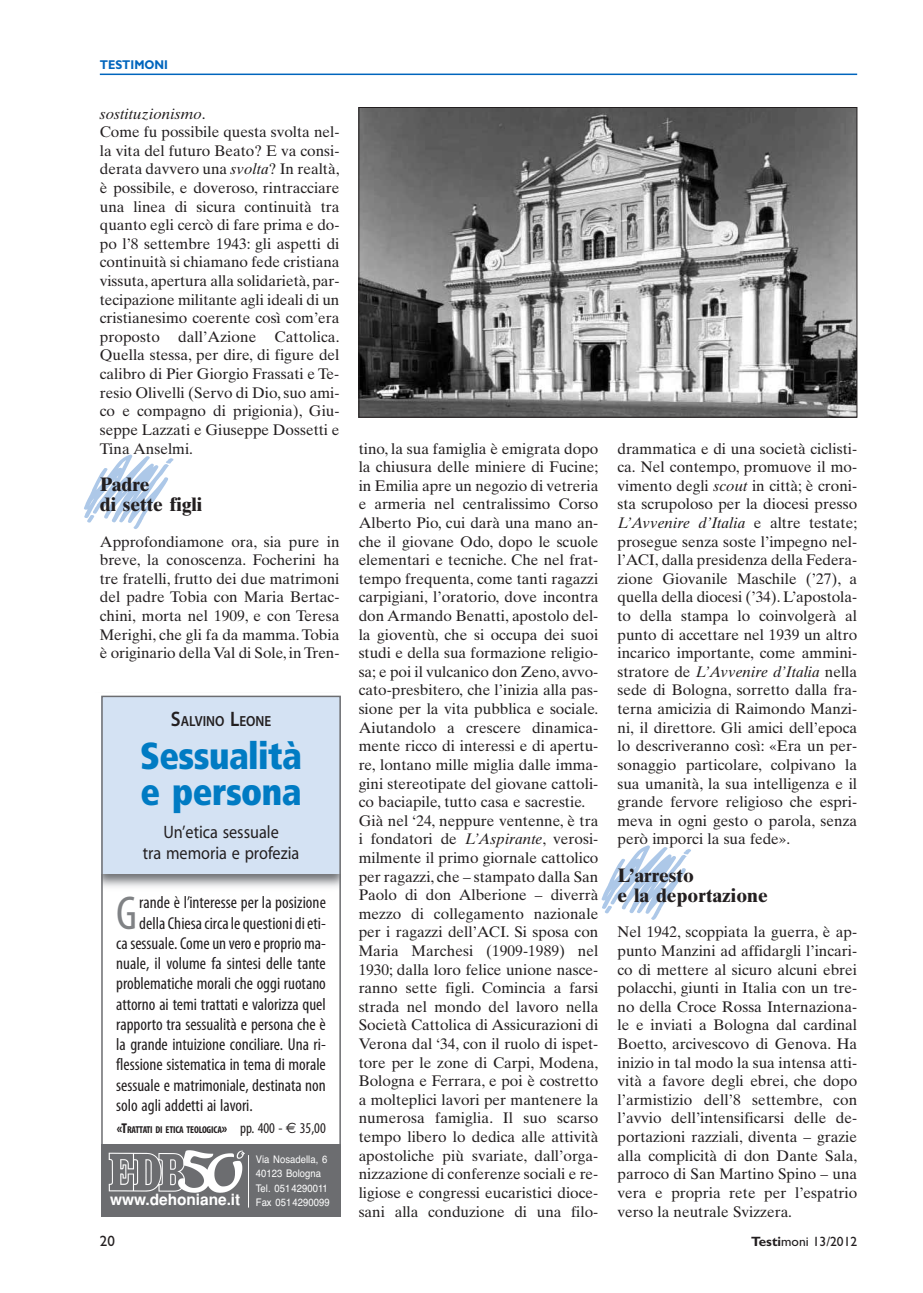
<style>
.page{position:relative;width:923px;height:1293px;background:#fff}
.page>*{position:absolute;margin:0;border:0;box-sizing:border-box;transform-origin:0 0}
.t1{font:47.7px "Myriad Pro Cond+GAFHCO";color:#808285}
.t2{font:37.5px/36px "Frutiger Extra Black Cn+HJTZQA";letter-spacing:-.015em;color:#007bc3;scale:.95 1}
.t3{font:700 19.5px/19.5px "Times Ten";color:#231f20}
.t4{font:18px/21px "Myriad Roman+QICJDA";color:#231f20;text-align:center;scale:.9 1}
.t5{font:17.25px "Myriad Pro Cond+GAFHCO";color:#231f20}
.t6{font:15.45px "Helvetica Bold+RKVKNQ";letter-spacing:-.005em;color:#fff}
.t7{font:15.3px/18.6px "Times Ten";color:#231f20;text-align:justify}
.t8{font:15px "Gill Sans";color:#231f20}
.t9{font:14.7px "Myriad Pro Semibold+RLQCVS";color:#231f20;scale:.9 1}
.t10{font:13.5px "Gill Sans";color:#231f20}
.t11{font:700 12.75px "Gill Sans";color:#0065bd;scale:.9 1}
.t12{font:10.5px/14.2px "Helvetica+EWBXVR";letter-spacing:.005em;color:#fff;scale:.9 1}
.t13{font:10.05px "Myriad Pro Bold Cond+GMOHDE";letter-spacing:-.02em;color:#231f20}
.s1{font-style:italic}
.s2{font-size:21px}
.s3{font-size:14.25px}
.s4{font-family:"Myriad Pro Cond+GAFHCO";font-size:15px}
.s5{font-family:"Euro Sans Regular+WJGBTI";font-size:15px}
.s6{font-weight:700}
</style>
<div class="page">
<hr style="left:100px;top:74px;width:757px;height:1px;background:#0065bd">
<div style="left:101px;top:695px;width:240px;height:179px;background:#d4e2f3"></div>
<div style="left:101px;top:1143px;width:240px;height:73px;background:#6c6d70"></div>
<hr style="left:248px;top:1154px;width:1px;height:53px;background:#fff">
<img style="left:108px;top:1152px;width:70px;height:40px">
<img style="left:178px;top:1150px;width:67px;height:42px">
<div style="left:101px;top:695px;width:240px;height:519px;border:2px solid #6c6d70"></div>
<img style="left:360px;top:109px;width:495px;height:306px">
<div style="left:358px;top:107px;width:499px;height:310px;border:1px solid #231f20"></div>
<p class="t11" style="left:100px;top:61px;width:77px">TESTIMONI</p>
<p class="t7" style="left:100px;top:106px;width:241px;text-align:left"><span class="s1">sostituzionismo</span>.<br>Come fu possibile questa svolta nel&shy;la vita del futuro Beato? E va consi&shy;derata davvero una <span class="s1">svolta</span>? In realtà, è possibile, e doveroso, rintracciare una linea di sicura continuità tra quanto egli cercò di fare prima e do&shy;po l’8 settembre 1943: gli aspetti di continuità si chiamano fede cristiana vissuta, apertura alla solidarietà, par&shy;tecipazione militante agli ideali di un cristianesimo coerente così com’era proposto dall’Azione Cattolica.<br>Quella stessa, per dire, di figure del calibro di Pier Giorgio Frassati e Te&shy;resio Olivelli (Servo di Dio, suo ami&shy;co e compagno di prigionia), Giu&shy;seppe Lazzati e Giuseppe Dossetti e Tina Anselmi.</p>
<p class="t3" style="left:100px;top:477px;width:104px">Padre<br>di sette figli</p>
<p class="t7" style="left:100px;top:533px;width:241px">Approfondiamone ora, sia pure in breve, la conoscenza. Focherini ha tre fratelli, frutto dei due matrimoni del padre Tobia con Maria Bertac&shy;chini, morta nel 1909, e con Teresa Merighi, che gli fa da mamma. Tobia è originario della Val di Sole, in Tren-</p>
<p class="t9" style="left:171px;top:712px;width:113px"><span class="s2">S</span>ALVINO <span class="s2">L</span>EONE</p>
<h2 class="t2" style="left:140px;top:738px;width:172px">Sessualità e persona</h2>
<p class="t4" style="left:143px;top:822px;width:175px">Un’etica sessuale<br>tra memoria e profezia</p>
<h1 class="t1" style="left:116px;top:895px;width:22px">G</h1>
<p class="t5" style="left:139px;top:896px;width:188px">rande è l’interesse per la posizione</p>
<p class="t5" style="left:139px;top:916px;width:188px">della Chiesa circa le questioni di eti-</p>
<p class="t5" style="left:116px;top:936px;width:211px">ca sessuale. Come un vero e proprio ma-</p>
<p class="t5" style="left:116px;top:957px;width:211px">nuale, il volume fa sintesi delle tante</p>
<p class="t5" style="left:116px;top:977px;width:211px">problematiche morali che oggi ruotano</p>
<p class="t5" style="left:116px;top:997px;width:211px">attorno ai temi trattati e valorizza quel</p>
<p class="t5" style="left:116px;top:1017px;width:211px">rapporto tra sessualità e persona che è</p>
<p class="t5" style="left:116px;top:1038px;width:211px">la grande intuizione conciliare. Una ri-</p>
<p class="t5" style="left:116px;top:1058px;width:211px">flessione sistematica in tema di morale</p>
<p class="t5" style="left:116px;top:1078px;width:211px">sessuale e matrimoniale, destinata non</p>
<p class="t5" style="left:116px;top:1098px;width:138px">solo agli addetti ai lavori.</p>
<p class="t13" style="left:117px;top:1123px;width:211px"><span class="s3">«T</span>RATTATI DI ETICA TEOLOGICA<span class="s3">»</span> <span class="s4">pp. 400 -</span> <span class="s5">€</span> <span class="s4">35,00</span></p>
<p class="t6" style="left:110px;top:1190px;width:131px">www.dehoniane.it</p>
<p class="t12" style="left:256px;top:1153px;width:83px">Via Nosadella, 6<br>40123 Bologna<br>Tel. 0514290011<br>Fax 0514290099</p>
<p class="t7" style="left:358px;top:440px;width:241px;text-align:left">tino, la sua famiglia è emigrata dopo la chiusura delle miniere di Fucine; in Emilia apre un negozio di vetreria e armeria nel centralissimo Corso Alberto Pio, cui darà una mano an&shy;che il giovane Odo, dopo le scuole elementari e tecniche. Che nel frat&shy;tempo frequenta, come tanti ragazzi carpigiani, l’oratorio, dove incontra don Armando Benatti, apostolo del&shy;la gioventù, che si occupa dei suoi studi e della sua formazione religio&shy;sa; e poi il vulcanico don Zeno, avvo&shy;cato-presbitero, che l’inizia alla pas&shy;sione per la vita pubblica e sociale.<br>Aiutandolo a crescere dinamica&shy;mente ricco di interessi e di apertu&shy;re, lontano mille miglia dalle imma&shy;gini stereotipate del giovane cattoli&shy;co baciapile, tutto casa e sacrestie.<br>Già nel ‘24, neppure ventenne, è tra i fondatori de <span class="s1">L’Aspirante</span>, verosi&shy;milmente il primo giornale cattolico per ragazzi, che – stampato dalla San Paolo di don Alberione – diverrà mezzo di collegamento nazionale per i ragazzi dell’ACI. Si sposa con Maria Marchesi (1909-1989) nel 1930; dalla loro felice unione nasce&shy;ranno sette figli. Comincia a farsi strada nel mondo del lavoro nella Società Cattolica di Assicurazioni di Verona dal ‘34, con il ruolo di ispet&shy;tore per le zone di Carpi, Modena, Bologna e Ferrara, e poi è costretto a molteplici lavori per mantenere la numerosa famiglia. Il suo scarso tempo libero lo dedica alle attività apostoliche più svariate, dall’orga&shy;nizzazione di conferenze sociali e re&shy;ligiose e congressi eucaristici dioce&shy;sani alla conduzione di una filo-</p>
<p class="t7" style="left:617px;top:440px;width:241px">drammatica e di una società ciclisti&shy;ca. Nel contempo, promuove il mo&shy;vimento degli <span class="s1">scout</span> in città; è croni&shy;sta scrupoloso per la diocesi presso <span class="s1">L’Avvenire d’Italia</span> e altre testate; prosegue senza soste l’impegno nel&shy;l’ACI, dalla presidenza della Federa&shy;zione Giovanile Maschile (’27), a quella della diocesi (’34). L’apostola&shy;to della stampa lo coinvolgerà al punto di accettare nel 1939 un altro incarico importante, come ammini&shy;stratore de <span class="s1">L’Avvenire d’Italia</span> nella sede di Bologna, sorretto dalla fra&shy;terna amicizia di Raimondo Manzi&shy;ni, il direttore. Gli amici dell’epoca lo descriveranno così: «Era un per&shy;sonaggio particolare, colpivano la sua umanità, la sua intelligenza e il grande fervore religioso che espri&shy;meva in ogni gesto o parola, senza però imporci la sua fede».</p>
<p class="t3" style="left:617px;top:867px;width:152px">L’arresto<br>e la deportazione</p>
<p class="t7" style="left:617px;top:924px;width:241px">Nel 1942, scoppiata la guerra, è ap&shy;punto Manzini ad affidargli l’incari&shy;co di mettere al sicuro alcuni ebrei polacchi, giunti in Italia con un tre&shy;no della Croce Rossa Internaziona&shy;le e inviati a Bologna dal cardinal Boetto, arcivescovo di Genova. Ha inizio in tal modo la sua intensa atti&shy;vità a favore degli ebrei, che dopo l’armistizio dell’8 settembre, con l’avvio dell’intensificarsi delle de&shy;portazioni razziali, diventa – grazie alla complicità di don Dante Sala, parroco di San Martino Spino – una vera e propria rete per l’espatrio verso la neutrale Svizzera.</p>
<p class="t8" style="left:100px;top:1235px;width:16px">20</p>
<p class="t10" style="left:751px;top:1236px;width:107px"><span class="s6">Testi</span>moni 13/2012</p>
</div>
